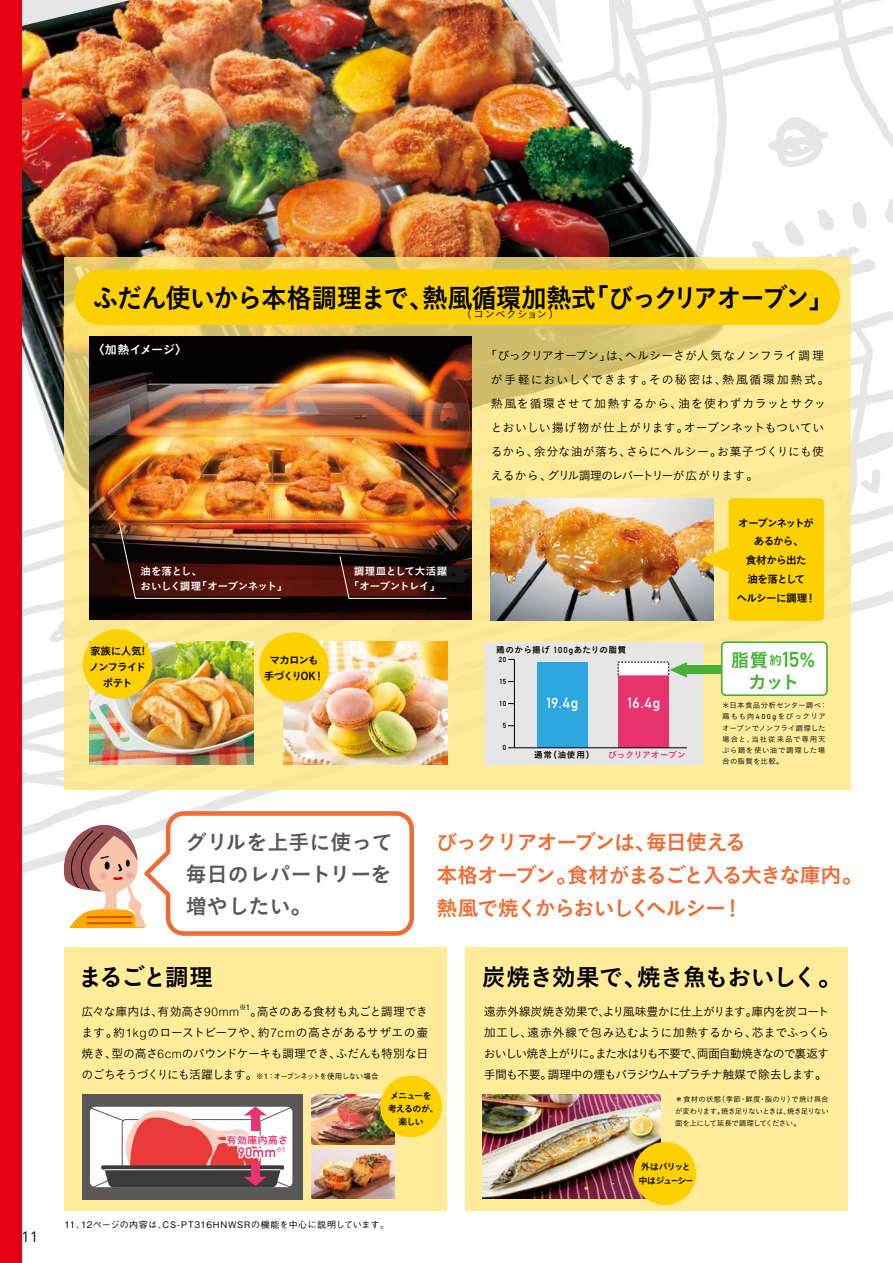
<style>
.page{position:relative;width:893px;height:1263px;background:#fff}
.page>*{position:absolute;margin:0;border:0;box-sizing:border-box;transform-origin:0 0}
.t1{font:27px "Koburina Go Std N W6";letter-spacing:-.05em;color:#000;scale:.95 1}
.t2{font:24px "Koburina Go Std N W6";letter-spacing:-.045em;color:#000}
.t3{font:24px "Koburina Go Std N W6";letter-spacing:-.065em;color:#000}
.t4{font:21px/33px "Koburina Go Std N W6";letter-spacing:-.07em;color:#ed6d34}
.t5{font:21px/32.1px "Koburina Go Std N W6";color:#595757;text-align:justify}
.t6{font:18.45px/21.9px "Koburina Go Std N W6";color:#45b035;text-align:center}
.t7{font:15px "Avenir Next";color:#000}
.t8{font:700 14.4px "DIN Alternate";letter-spacing:-.005em;color:#fff}
.t9{font:700 13.8px "DIN Alternate";color:#e7336e}
.t10{font:12px/21px "Koburina Go Std N W3";letter-spacing:-.015em;color:#000;text-align:justify}
.t11{font:12px/24px "Koburina Go Std N W3";letter-spacing:.015em;color:#000}
.t12{font:12px "Koburina Go Std N W6";letter-spacing:-.015em;color:#fff}
.t13{font:10.65px/18.9px "Koburina Go Std N W6";letter-spacing:-.085em;color:#000;text-align:center}
.t14{font:10.5px/15px "Koburina Go Std N W6";letter-spacing:-.045em;color:#fff}
.t15{font:10.5px/15px "Koburina Go Std N W6";letter-spacing:-.02em;color:#fff}
.t16{font:10.5px "Koburina Go Std N W3";letter-spacing:.03em;color:#000}
.t17{font:10.35px "Koburina Go Std N W6";color:#e7336e}
.t18{font:500 9px "Gothic BBB Pro";letter-spacing:.05em;color:#000}
.t19{font:9px/13.4px "Koburina Go Std N W6";letter-spacing:-.08em;color:#000;text-align:center}
.t20{font:8.55px "Koburina Go Std N W6";letter-spacing:.045em;color:#000}
.t21{font:8.55px "Koburina Go Std N W6";color:#e7336e}
.t22{font:7.5px/11.2px "Koburina Go Std N W3";letter-spacing:.05em;color:#000}
.t23{font:7.5px/12px "Koburina Go Std N W3";color:#000;text-align:justify}
.t24{font:500 7.5px "Gothic BBB Pro";letter-spacing:-.065em;color:#000}
.t25{font:700 7.2px "DIN Alternate";color:#000}
.s1{font-family:"DIN Alternate";font-weight:700}
.s2{font-size:12.9px}
.s3{font-family:"DIN Alternate";font-weight:700;font-size:21px}
.s4{font-family:"DIN Next LT Pro"}
.s5{font-family:"Helvetica";font-weight:300}
.s6{font-family:"Koburina Go Std N W3";font-weight:400;font-size:12px}
.s7{font-family:"Gothic BBB Pr 6 N";font-weight:500}
</style>
<div class="page">
<img style="left:21px;top:0;width:872px;height:791px">
<img style="left:287px;top:0;width:276px;height:151px">
<img style="left:21px;top:0;width:266px;height:507px">
<svg style="left:64px;top:257px;width:786px;height:533px;background:#f4e28f"></svg>
<div style="left:64px;top:947px;width:383px;height:263px;background:#feec9a"></div>
<div style="left:465px;top:947px;width:383px;height:263px;background:#feec9a"></div>
<div style="left:0;top:0;width:21px;height:1263px;background:#e60012"></div>
<img style="left:284px;top:641px;width:163px;height:124px">
<img style="left:90px;top:641px;width:163px;height:124px">
<img style="left:90px;top:337px;width:381px;height:283px">
<img style="left:311px;top:1094px;width:83px;height:50px">
<img style="left:311px;top:1149px;width:83px;height:50px">
<img style="left:482px;top:1094px;width:179px;height:105px">
<div style="left:82px;top:1094px;width:221px;height:105px;background:#595757"></div>
<svg style="left:90px;top:1106px;width:203px;height:82px;background:#cb999a"></svg>
<div style="left:484px;top:642px;width:219px;height:123px;background:#e6e6e6"></div>
<svg style="left:720px;top:641px;width:109px;height:56px"></svg>
<img style="left:78px;top:624px;width:79px;height:80px">
<svg style="left:254px;top:627px;width:80px;height:80px;background:#fbd844"></svg>
<img style="left:491px;top:498px;width:222px;height:123px">
<div style="left:74px;top:269px;width:766px;height:56px;background:#fdd000;border-radius:27px"></div>
<img style="left:118px;top:522px;width:163px;height:77px">
<svg style="left:339px;top:555px;width:108px;height:44px;background:#3a1410"></svg>
<div style="left:728px;top:498px;width:96px;height:123px;background:#fdd000;border-radius:4px"></div>
<svg style="left:698px;top:542px;width:31px;height:34px"></svg>
<svg style="left:508px;top:659px;width:179px;height:89px"></svg>
<div style="left:682px;top:665px;width:40px;height:9px;background:#45b035"></div>
<svg style="left:376px;top:1075px;width:66px;height:66px"></svg>
<svg style="left:629px;top:1138px;width:68px;height:67px"></svg>
<svg style="left:63px;top:809px;width:351px;height:127px"></svg>
<p class="t7" style="left:21px;top:1224px;width:19px">11</p>
<h1 class="t1" style="left:93px;top:277px;width:782px">ふだん使いから本格調理まで、熱風循環加熱式「びっクリアオーブン」</h1>
<p class="t16" style="left:461px;top:306px;width:100px">（コンベクション）</p>
<p class="t12" style="left:92px;top:340px;width:96px">〈加熱イメージ〉</p>
<p class="t11" style="left:491px;top:343px;width:340px;text-indent:-6px">「びっクリアオーブン」は、ヘルシーさが人気なノンフライ調理が手軽においしくできます。その秘密は、熱風循環加熱式。熱風を循環させて加熱するから、油を使わずカラッとサクッとおいしい揚げ物が仕上がります。オーブンネットもついているから、余分な油が落ち、さらにヘルシー。お菓子づくりにも使えるから、グリル調理のレパートリーが広がります。</p>
<p class="t14" style="left:141px;top:564px;width:149px">油を落とし、<br>おいしく調理「オーブンネット」</p>
<p class="t15" style="left:349px;top:564px;width:100px;text-indent:5px">調理皿として大活躍「オーブントレイ」</p>
<p class="t13" style="left:736px;top:513px;width:81px">オーブンネットがあるから、<br>食材から出た<br>油を落として<br>ヘルシーに調理！</p>
<p class="t13" style="left:89px;top:643px;width:58px;line-height:15.9px">家族に人気!ノンフライドポテト</p>
<p class="t13" style="left:264px;top:652px;width:62px;line-height:15.9px">マカロンも手づくりOK！</p>
<p class="t20" style="left:496px;top:643px;width:131px">鶏のから揚げ <span class="s1">100g</span>あたりの脂質</p>
<p class="t25" style="left:499px;top:654px;width:9px">20</p>
<p class="t25" style="left:499px;top:676px;width:8px">15</p>
<p class="t25" style="left:499px;top:698px;width:8px">10</p>
<p class="t25" style="left:503px;top:720px;width:5px">5</p>
<p class="t25" style="left:503px;top:742px;width:5px">0</p>
<p class="t8" style="left:546px;top:692px;width:34px">19.4g</p>
<p class="t8" style="left:627px;top:692px;width:35px">16.4g</p>
<p class="t21" style="left:608px;top:748px;width:79px">びっクリアオーブン</p>
<p class="t20" style="left:534px;top:748px;width:62px">通常（油使用）</p>
<h3 class="t6" style="left:731px;top:649px;width:87px">脂質<span class="s2">約</span><span class="s3">15</span>％カット</h3>
<p class="t22" style="left:722px;top:699px;width:107px">＊日本食品分析センター調べ：鶏もも肉<span class="s4">400g</span>をびっクリアオーブンでノンフライ調理した場合と、当社従来品で専用天ぷら鍋を使い油で調理した場合の脂質を比較。</p>
<h3 class="t5" style="left:186px;top:826px;width:209px">グリルを上手に使って毎日のレパートリーを増やしたい。</h3>
<h3 class="t4" style="left:436px;top:826px;width:428px">びっクリアオーブンは、毎日使える<br>本格オーブン。食材がまるごと入る大きな庫内。熱風で焼くからおいしくヘルシー！</h3>
<h2 class="t3" style="left:78px;top:958px;width:136px">まるごと調理</h2>
<h2 class="t2" style="left:482px;top:958px;width:362px">炭焼き効果で、焼き魚もおいしく。</h2>
<p class="t10" style="left:82px;top:1001px;width:159px">広々な庫内は、有効高さ<span class="s5">90mm</span></p>
<p class="t24" style="left:239px;top:1001px;width:13px">※1</p>
<p class="t10" style="left:82px;top:1001px;width:348px;text-indent:169px">。高さのある食材も丸ごと調理できます。約<span class="s5">1kg</span>のローストビーフや、約<span class="s5">7cm</span>の高さがあるサザエの壷焼き、型の高さ<span class="s5">6cm</span>のパウンドケーキも調理でき、ふだんも特別な日</p>
<p class="t24" style="left:82px;top:1070px;width:299px"><span class="s6">のごちそうづくりにも活躍します。</span>※１：オーブンネットを使用しない場合</p>
<p class="t17" style="left:226px;top:1132px;width:63px">有効庫内高さ</p>
<p class="t9" style="left:238px;top:1141px;width:50px">90mm<sup>※1</sup></p>
<p class="t19" style="left:388px;top:1089px;width:53px">メニューを考えるのが、楽しい</p>
<p class="t18" style="left:65px;top:1218px;width:326px">11、12ページの内容は、CS-PT316HNWSRの機能を中心に説明しています。</p>
<p class="t10" style="left:484px;top:1000px;width:347px">遠赤外線炭焼き効果で、より風味豊かに仕上がります。庫内を炭コート加工し、遠赤外線で包み込むように加熱するから、芯までふっくらおいしい焼き上がりに。また水はりも不要で、両面自動焼きなので裏返す手間も不要。調理中の煙もパラジウム＋プラチナ触媒で除去します。</p>
<p class="t23" style="left:675px;top:1093px;width:155px"><span class="s7">＊</span>食材の状態（季節・鮮度・脂のり）で焼け具合が変わります。焼き足りないときは、焼き足りない面を上にして延長で調理してください。</p>
<p class="t19" style="left:638px;top:1160px;width:56px;text-align:left">外はパリッと中はジューシー</p>
</div>
